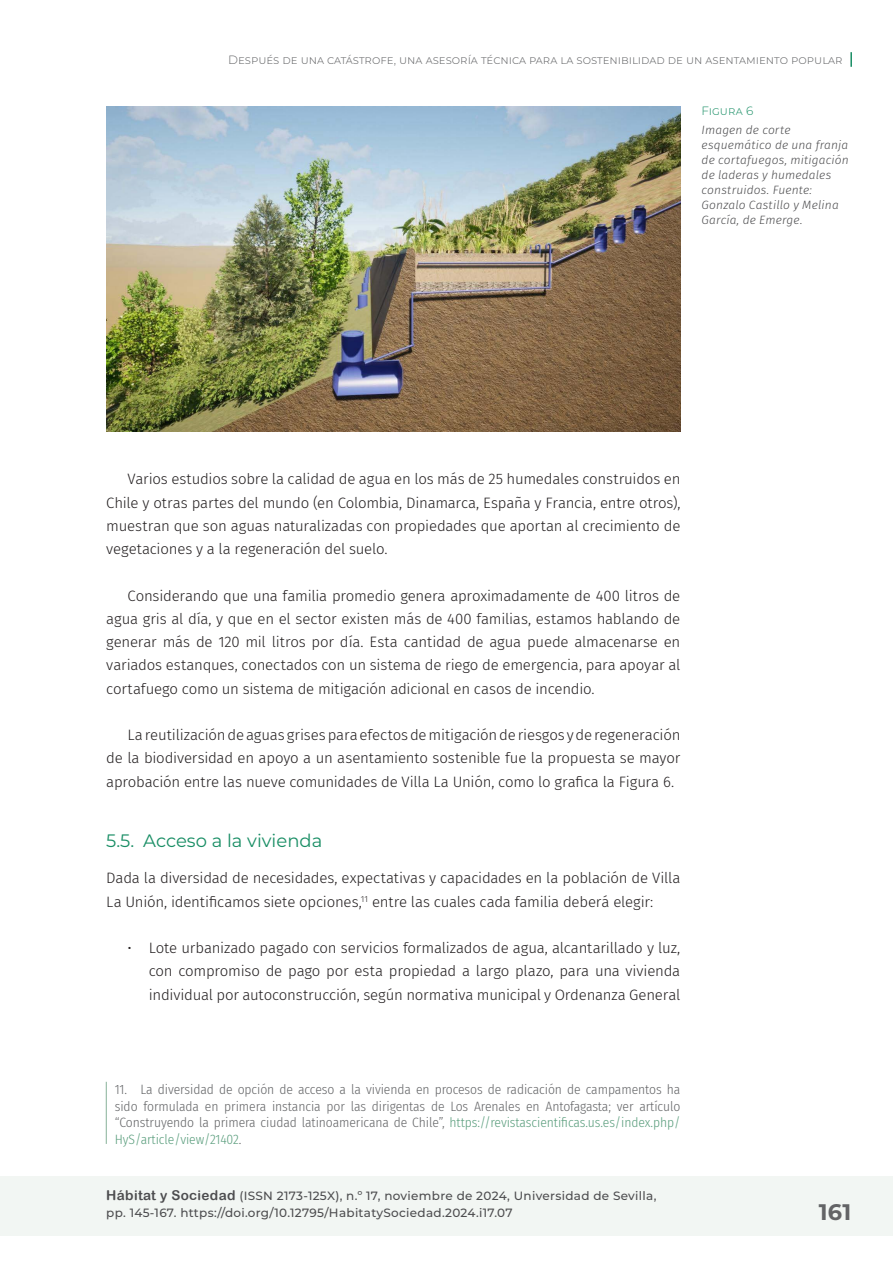
<style>
.page{position:relative;width:893px;height:1263px;background:#fff}
.page>*{position:absolute;margin:0;border:0;box-sizing:border-box;transform-origin:0 0}
.t1{font:700 22.5px "Montserrat";color:#636466}
.t2{font:18px "Montserrat";color:#198e65}
.t3{font:300 15px/23.2px "Fira Sans";letter-spacing:-.015em;color:#231f20;text-align:justify}
.t4{font:300 13.5px/16.5px "Fira Sans Condensed";letter-spacing:-.005em;color:#636466;text-align:justify}
.t5{font:500 12px/16.5px "Montserrat";letter-spacing:.025em;color:#4d4d4f}
.t6{font:italic 300 12px/15px "Fira Sans";letter-spacing:.01em;color:#4d4d4f}
.t7{font:300 12px "Montserrat";color:#636466}
.t8{font:300 12px "Montserrat";letter-spacing:-.005em;color:#198e65}
.s1{color:#599d7c}
.s2{font-family:"Arial Rounded MT Bold";font-weight:400;font-size:13.5px}
</style>
<div class="page">
<div style="left:1px;top:1176px;width:892px;height:60px;background:#f2f6f3"></div>
<svg style="left:850px;top:52px;width:2px;height:15px"></svg>
<hr style="left:106px;top:1082px;width:1px;height:62px;background:#94baa4">
<img style="left:106px;top:106px;width:574px;height:325px">
<p class="t7" style="left:228px;top:51px;width:616px">Después de una catástrofe, una asesoría técnica para la sostenibilidad de un asentamiento popular</p>
<p class="t8" style="left:702px;top:102px;width:53px">Figura 6</p>
<p class="t6" style="left:702px;top:122px;width:149px">Imagen de corte esquemático de una franja de cortafuegos, mitigación de laderas y humedales construidos. Fuente:<br>Gonzalo Castillo y Melina<br>García, de Emerge.</p>
<p class="t3" style="left:106px;top:467px;width:576px;text-indent:21px">Varios estudios sobre la calidad de agua en los más de 25 humedales construidos en Chile y otras partes del mundo (en Colombia, Dinamarca, España y Francia, entre otros), muestran que son aguas naturalizadas con propiedades que aportan al crecimiento de vegetaciones y a la regeneración del suelo.</p>
<p class="t3" style="left:106px;top:584px;width:576px;text-indent:21px">Considerando que una familia promedio genera aproximadamente de 400 litros de agua gris al día, y que en el sector existen más de 400 familias, estamos hablando de generar más de 120 mil litros por día. Esta cantidad de agua puede almacenarse en variados estanques, conectados con un sistema de riego de emergencia, para apoyar al cortafuego como un sistema de mitigación adicional en casos de incendio.</p>
<p class="t3" style="left:106px;top:723px;width:576px;text-indent:21px">La reutilización de aguas grises para efectos de mitigación de riesgos y de regeneración de la biodiversidad en apoyo a un asentamiento sostenible fue la propuesta se mayor aprobación entre las nueve comunidades de Villa La Unión, como lo grafica la Figura 6.</p>
<p class="t2" style="left:106px;top:828px;width:218px">5.5. Acceso a la vivienda</p>
<p class="t3" style="left:106px;top:866px;width:576px">Dada la diversidad de necesidades, expectativas y capacidades en la población de Villa<br>La Unión, identificamos siete opciones,<sup>11</sup> entre las cuales cada familia deberá elegir:</p>
<p class="t3" style="left:149px;top:936px;width:533px;text-indent:-21px">• Lote urbanizado pagado con servicios formalizados de agua, alcantarillado y luz, con compromiso de pago por esta propiedad a largo plazo, para una vivienda individual por autoconstrucción, según normativa municipal y Ordenanza General</p>
<p class="t4" style="left:115px;top:1081px;width:567px">11. La diversidad de opción de acceso a la vivienda en procesos de radicación de campamentos ha sido formulada en primera instancia por las dirigentas de Los Arenales en Antofagasta; ver artículo “Construyendo la primera ciudad latinoamericana de Chile”, <span class="s1">https://revistascientificas.us.es/index.php/ HyS/article/view/21402</span>.</p>
<p class="t5" style="left:106px;top:1187px;width:552px"><span class="s2">Hábitat y Sociedad</span> (ISSN 2173-125X), n.º 17, noviembre de 2024, Universidad de Sevilla, pp. 145-167. https://doi.org/10.12795/HabitatySociedad.2024.i17.07</p>
<h1 class="t1" style="left:819px;top:1196px;width:34px">161</h1>
</div>
